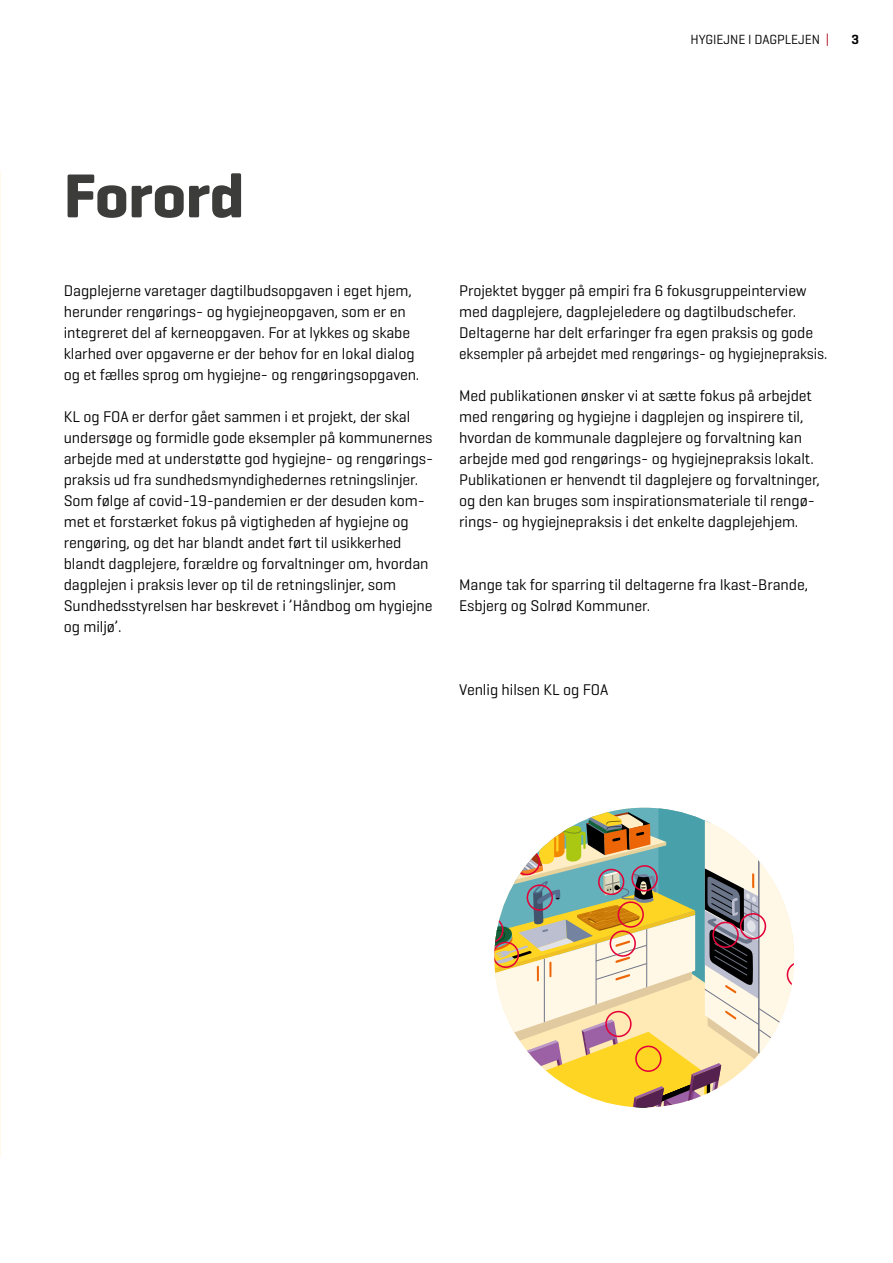
<style>
.page{position:relative;width:893px;height:1263px;background:#fff}
.page>*{position:absolute;margin:0;border:0;box-sizing:border-box;transform-origin:0 0}
.t1{font:700 63px "Geogrotesque";letter-spacing:-.005em;color:#3c3c3b}
.t2{font:15.75px/21px "Geogrotesque";letter-spacing:-.005em;color:#000}
.t3{font:13.5px "Geogrotesque";letter-spacing:-.005em;color:#000}
.t4{font:600 13.5px "Geogrotesque";color:#000}
.s1{color:#ae1122}
</style>
<div class="page">
<svg style="left:494px;top:808px;width:300px;height:299px"></svg>
<div style="left:527px;top:884px;width:26px;height:27px;border:2px solid #e40137;border-radius:50%"></div>
<p class="t3" style="left:691px;top:31px;width:140px">HYGIEJNE I DAGPLEJEN <span class="s1">|</span></p>
<p class="t4" style="left:851px;top:31px;width:9px">3</p>
<h1 class="t1" style="left:64px;top:157px;width:182px">Forord</h1>
<p class="t2" style="left:64px;top:280px;width:357px">Dagplejerne varetager dagtilbudsopgaven i eget hjem, herunder rengørings- og hygiejneopgaven, som er en integreret del af kerneopgaven. For at lykkes og skabe klarhed over opgaverne er der behov for en lokal dialog og et fælles sprog om hygiejne- og rengøringsopgaven.</p>
<p class="t2" style="left:64px;top:406px;width:371px">KL og FOA er derfor gået sammen i et projekt, der skal undersøge og formidle gode eksempler på kommunernes arbejde med at understøtte god hygiejne- og rengørings&shy;praksis ud fra sundhedsmyndighedernes retningslinjer.<br>Som følge af covid-19-pandemien er der desuden kom&shy;met et forstærket fokus på vigtigheden af hygiejne og rengøring, og det har blandt andet ført til usikkerhed blandt dagplejere, forældre og forvaltninger om, hvordan dagplejen i praksis lever op til de retningslinjer, som Sundhedsstyrelsen har beskrevet i ’Håndbog om hygiejne og miljø’.</p>
<p class="t2" style="left:459px;top:280px;width:370px">Projektet bygger på empiri fra 6 fokusgruppeinterview med dagplejere, dagplejeledere og dagtilbudschefer.<br>Deltagerne har delt erfaringer fra egen praksis og gode eksempler på arbejdet med rengørings- og hygiejnepraksis.</p>
<p class="t2" style="left:459px;top:385px;width:362px">Med publikationen ønsker vi at sætte fokus på arbejdet med rengøring og hygiejne i dagplejen og inspirere til, hvordan de kommunale dagplejere og forvaltning kan arbejde med god rengørings- og hygiejnepraksis lokalt.<br>Publikationen er henvendt til dagplejere og forvaltninger, og den kan bruges som inspirationsmateriale til rengø&shy;rings- og hygiejnepraksis i det enkelte dagplejehjem.</p>
<p class="t2" style="left:459px;top:574px;width:350px">Mange tak for sparring til deltagerne fra Ikast-Brande,<br>Esbjerg og Solrød Kommuner.</p>
<p class="t2" style="left:459px;top:679px;width:151px">Venlig hilsen KL og FOA</p>
</div>
